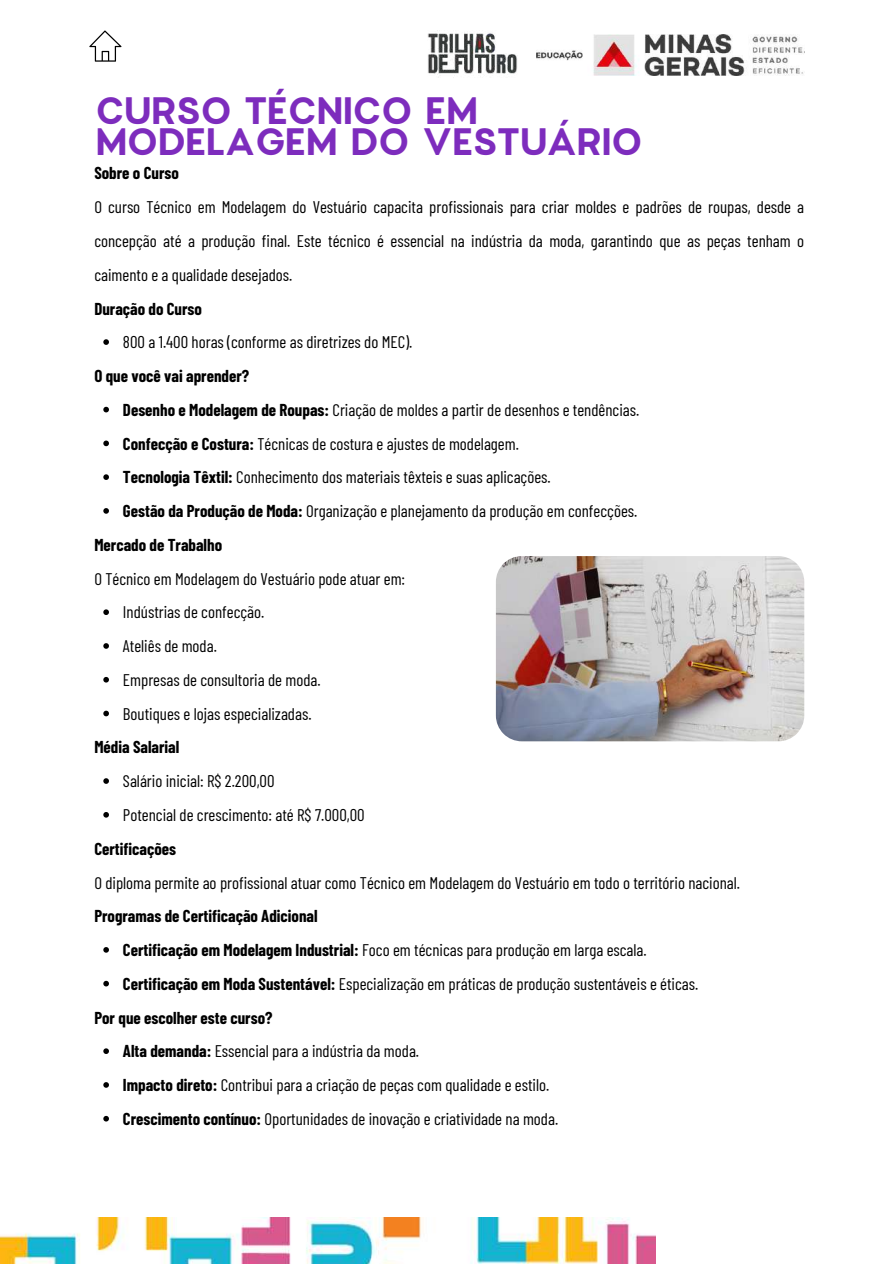
<style>
.page{position:relative;width:894px;height:1264px;background:#fff}
.page>*{position:absolute;margin:0;border:0;box-sizing:border-box;transform-origin:0 0}
.t1{font:700 37.5px/30.3px "Charlevoix Pro";letter-spacing:-.04em;color:#7d2cbd}
.t2{font:16.8px/33.8px "Barlow Condensed";color:#000}
.t3{font:700 16.8px "Barlow Condensed";color:#000}
.s1{font-weight:700}
</style>
<div class="page">
<img style="left:428px;top:30px;width:89px;height:48px">
<img style="left:536px;top:35px;width:267px;height:41px">
<img style="left:0;top:1217px;width:654px;height:46px">
<svg style="left:103px;top:339px;width:6px;height:6px"></svg>
<svg style="left:103px;top:407px;width:6px;height:5px"></svg>
<svg style="left:103px;top:440px;width:6px;height:6px"></svg>
<svg style="left:103px;top:474px;width:6px;height:6px"></svg>
<svg style="left:103px;top:508px;width:6px;height:5px"></svg>
<svg style="left:103px;top:609px;width:6px;height:6px"></svg>
<svg style="left:103px;top:643px;width:6px;height:5px"></svg>
<svg style="left:103px;top:677px;width:6px;height:5px"></svg>
<svg style="left:103px;top:710px;width:6px;height:6px"></svg>
<svg style="left:103px;top:778px;width:6px;height:5px"></svg>
<svg style="left:103px;top:812px;width:6px;height:5px"></svg>
<svg style="left:103px;top:947px;width:6px;height:5px"></svg>
<svg style="left:103px;top:980px;width:6px;height:6px"></svg>
<svg style="left:103px;top:1048px;width:6px;height:5px"></svg>
<svg style="left:103px;top:1082px;width:6px;height:5px"></svg>
<svg style="left:103px;top:1115px;width:6px;height:6px"></svg>
<svg style="left:89px;top:30px;width:32px;height:32px"></svg>
<img style="left:495px;top:556px;width:309px;height:185px">
<h1 class="t1" style="left:94px;top:94px;width:549px">CURSO TÉCNICO EM<br>MODELAGEM DO VESTUÁRIO</h1>
<p class="t3" style="left:94px;top:163px;width:86px">Sobre o Curso</p>
<p class="t2" style="left:94px;top:190px;width:711px;text-align:justify">O curso Técnico em Modelagem do Vestuário capacita profissionais para criar moldes e padrões de roupas, desde a concepção até a produção final. Este técnico é essencial na indústria da moda, garantindo que as peças tenham o caimento e a qualidade desejados.</p>
<p class="t3" style="left:94px;top:298px;width:109px">Duração do Curso</p>
<p class="t2" style="left:123px;top:325px;width:291px">800 a 1.400 horas (conforme as diretrizes do MEC).</p>
<p class="t3" style="left:94px;top:365px;width:156px">O que você vai aprender?</p>
<p class="t2" style="left:123px;top:392px;width:517px"><span class="s1">Desenho e Modelagem de Roupas:</span> Criação de moldes a partir de desenhos e tendências.</p>
<p class="t2" style="left:123px;top:426px;width:397px"><span class="s1">Confecção e Costura:</span> Técnicas de costura e ajustes de modelagem.</p>
<p class="t2" style="left:123px;top:460px;width:429px"><span class="s1">Tecnologia Têxtil:</span> Conhecimento dos materiais têxteis e suas aplicações.</p>
<p class="t2" style="left:123px;top:493px;width:515px"><span class="s1">Gestão da Produção de Moda:</span> Organização e planejamento da produção em confecções.</p>
<p class="t3" style="left:94px;top:534px;width:129px">Mercado de Trabalho</p>
<p class="t2" style="left:123px;top:561px;width:283px;text-indent:-29px">O Técnico em Modelagem do Vestuário pode atuar em:<br>Indústrias de confecção.<br>Ateliês de moda.<br>Empresas de consultoria de moda.<br>Boutiques e lojas especializadas.</p>
<p class="t3" style="left:94px;top:736px;width:86px">Média Salarial</p>
<p class="t2" style="left:123px;top:763px;width:243px">Salário inicial: R$ 2.200,00<br>Potencial de crescimento: até R$ 7.000,00</p>
<p class="t3" style="left:94px;top:838px;width:83px">Certificações</p>
<p class="t2" style="left:94px;top:865px;width:647px">O diploma permite ao profissional atuar como Técnico em Modelagem do Vestuário em todo o território nacional.</p>
<p class="t3" style="left:94px;top:905px;width:225px">Programas de Certificação Adicional</p>
<p class="t2" style="left:123px;top:932px;width:525px"><span class="s1">Certificação em Modelagem Industrial:</span> Foco em técnicas para produção em larga escala.</p>
<p class="t2" style="left:123px;top:966px;width:576px"><span class="s1">Certificação em Moda Sustentável:</span> Especialização em práticas de produção sustentáveis e éticas.</p>
<p class="t3" style="left:94px;top:1006px;width:180px">Por que escolher este curso?</p>
<p class="t2" style="left:123px;top:1033px;width:297px"><span class="s1">Alta demanda:</span> Essencial para a indústria da moda.</p>
<p class="t2" style="left:123px;top:1067px;width:427px"><span class="s1">Impacto direto:</span> Contribui para a criação de peças com qualidade e estilo.</p>
<p class="t2" style="left:123px;top:1101px;width:436px"><span class="s1">Crescimento contínuo:</span> Oportunidades de inovação e criatividade na moda.</p>
</div>
